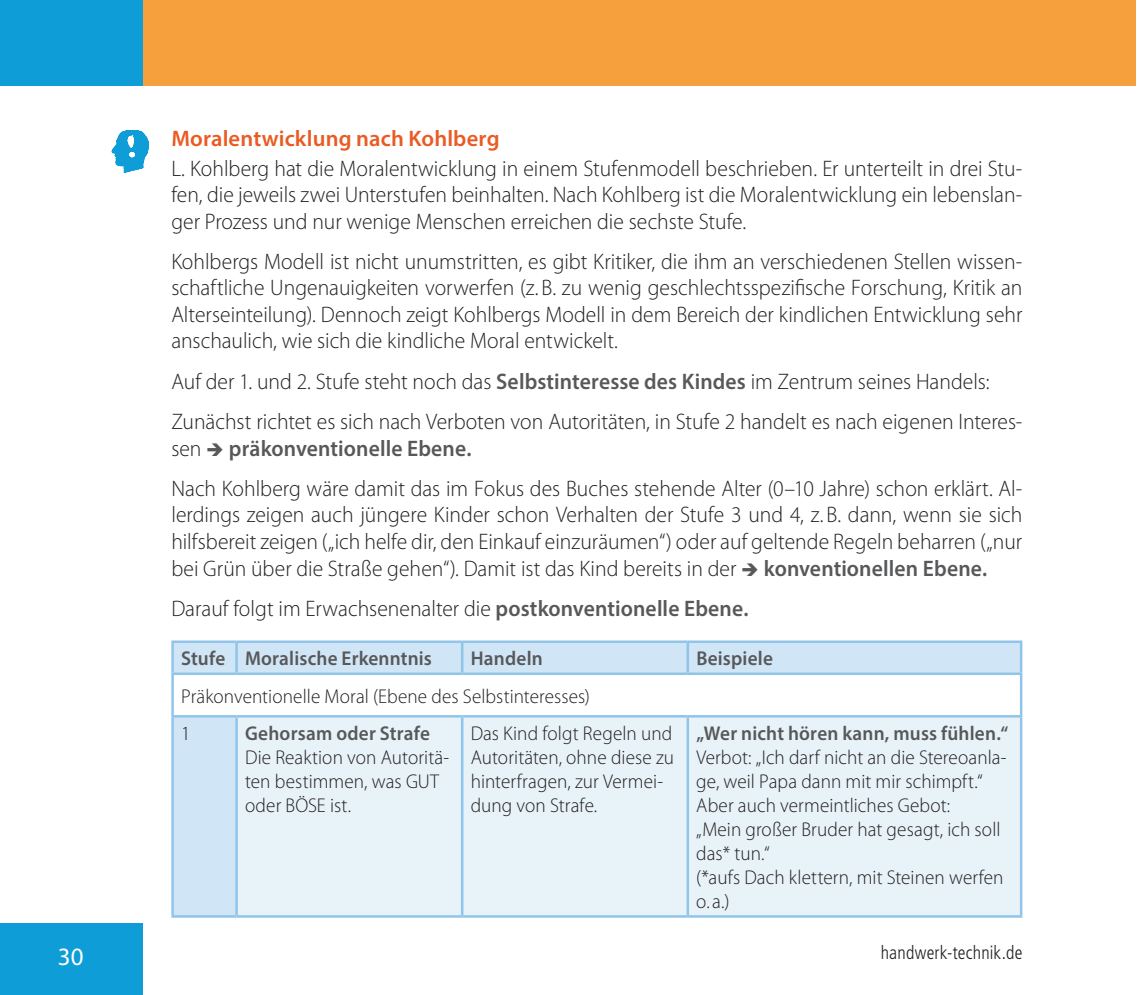
<style>
.page{position:relative;width:1137px;height:995px;background:#fff}
.page>*{position:absolute;margin:0;border:0;box-sizing:border-box;transform-origin:0 0}
.t1{font:25px "Myriad Pro";color:#fff}
.t2{font:300 22.5px/26.5px "Myriad Pro";color:#231f20;scale:.96 1}
.t3{font:300 20px/24px "Myriad Pro";letter-spacing:.005em;color:#231f20;scale:.96 1}
.t4{font:600 20px "Myriad Pro";letter-spacing:.01em;color:#57585a;scale:.96 1}
.t5{font:300 condensed 18.75px "Frutiger LT Std";letter-spacing:.015em;color:#231f20;scale:.96 1}
.s1{font-weight:600;color:#ea5b23}
.s2{font-weight:600;color:#57585a}
.s3{color:#57585a}
</style>
<div class="page">
<div style="left:0;top:922px;width:143px;height:72px;background:#0e9dd7"></div>
<div style="left:0;top:0;width:143px;height:86px;background:#0e9dd7"></div>
<div style="left:143px;top:0;width:992px;height:86px;background:#f5a03c"></div>
<div style="left:174px;top:643px;width:845px;height:272px;background:#d0e5f5"></div>
<div style="left:172px;top:673px;width:848px;height:43px;background:#fff"></div>
<div style="left:238px;top:717px;width:781px;height:198px;background:#e7f2f9"></div>
<hr style="left:171px;top:675px;width:3px;height:40px;background:#90c5e9">
<hr style="left:1019px;top:675px;width:3px;height:40px;background:#90c5e9">
<hr style="left:171px;top:715px;width:65px;height:2px;background:#90c5e9">
<hr style="left:236px;top:715px;width:226px;height:2px;background:#90c5e9">
<hr style="left:462px;top:715px;width:225px;height:2px;background:#90c5e9">
<hr style="left:687px;top:715px;width:335px;height:2px;background:#90c5e9">
<hr style="left:171px;top:640px;width:65px;height:3px;background:#90c5e9">
<hr style="left:171px;top:643px;width:3px;height:29px;background:#90c5e9">
<hr style="left:236px;top:640px;width:226px;height:3px;background:#90c5e9">
<hr style="left:235px;top:643px;width:3px;height:29px;background:#90c5e9">
<hr style="left:462px;top:640px;width:225px;height:3px;background:#90c5e9">
<hr style="left:461px;top:643px;width:2px;height:29px;background:#90c5e9">
<hr style="left:687px;top:640px;width:335px;height:3px;background:#90c5e9">
<hr style="left:686px;top:643px;width:3px;height:29px;background:#90c5e9">
<hr style="left:1019px;top:643px;width:3px;height:29px;background:#90c5e9">
<hr style="left:171px;top:672px;width:65px;height:3px;background:#90c5e9">
<hr style="left:236px;top:672px;width:226px;height:3px;background:#90c5e9">
<hr style="left:462px;top:672px;width:225px;height:3px;background:#90c5e9">
<hr style="left:687px;top:672px;width:335px;height:3px;background:#90c5e9">
<hr style="left:171px;top:717px;width:3px;height:198px;background:#90c5e9">
<hr style="left:235px;top:717px;width:3px;height:198px;background:#90c5e9">
<hr style="left:461px;top:717px;width:2px;height:198px;background:#90c5e9">
<hr style="left:686px;top:717px;width:3px;height:198px;background:#90c5e9">
<hr style="left:1019px;top:717px;width:3px;height:198px;background:#90c5e9">
<hr style="left:171px;top:915px;width:65px;height:2px;background:#90c5e9">
<hr style="left:236px;top:915px;width:226px;height:2px;background:#90c5e9">
<hr style="left:462px;top:915px;width:225px;height:2px;background:#90c5e9">
<hr style="left:687px;top:915px;width:335px;height:2px;background:#90c5e9">
<svg style="left:111px;top:130px;width:38px;height:42px"></svg>
<p class="t2" style="left:171px;top:123px;width:887px;line-height:30px"><span class="s1">Moralentwicklung nach Kohlberg<br></span>L. Kohlberg hat die Moralentwicklung in einem Stufenmodell beschrieben. Er unterteilt in drei Stu-</p>
<p class="t2" style="left:171px;top:182px;width:887px">fen, die jeweils zwei Unterstufen beinhalten. Nach Kohlberg ist die Moralentwicklung ein lebenslan&shy;ger Prozess und nur wenige Menschen erreichen die sechste Stufe.</p>
<p class="t2" style="left:171px;top:248px;width:887px;text-align:justify">Kohlbergs Modell ist nicht unumstritten, es gibt Kritiker, die ihm an verschiedenen Stellen wissen&shy;schaftliche Ungenauigkeiten vorwerfen (z.B. zu wenig geschlechtsspezifische Forschung, Kritik an Alterseinteilung). Dennoch zeigt Kohlbergs Modell in dem Bereich der kindlichen Entwicklung sehr anschaulich, wie sich die kindliche Moral entwickelt.</p>
<p class="t2" style="left:171px;top:361px;width:887px;line-height:40px">Auf der 1. und 2. Stufe steht noch das <span class="s2">Selbstinteresse des Kindes</span> im Zentrum seines Handels:<br>Zunächst richtet es sich nach Verboten von Autoritäten, in Stufe 2 handelt es nach eigenen Interes-</p>
<p class="t2" style="left:171px;top:428px;width:887px;line-height:40px">sen <span class="s3">➔</span> <span class="s2">präkonventionelle Ebene.<br></span>Nach Kohlberg wäre damit das im Fokus des Buches stehende Alter (0–10 Jahre) schon erklärt. Al-</p>
<p class="t2" style="left:171px;top:501px;width:887px;text-align:justify">lerdings zeigen auch jüngere Kinder schon Verhalten der Stufe 3 und 4, z.B. dann, wenn sie sich hilfsbereit zeigen („ich helfe dir, den Einkauf einzuräumen“) oder auf geltende Regeln beharren („nur bei Grün über die Straße gehen“). Damit ist das Kind bereits in der <span class="s3">➔</span> <span class="s2">konventionellen Ebene.</span></p>
<p class="t2" style="left:171px;top:596px;width:602px">Darauf folgt im Erwachsenenalter die <span class="s2">postkonventionelle Ebene.</span></p>
<p class="t4" style="left:181px;top:645px;width:263px">Stufe Moralische Erkenntnis</p>
<p class="t4" style="left:470px;top:645px;width:76px">Handeln</p>
<p class="t4" style="left:696px;top:645px;width:81px">Beispiele</p>
<p class="t3" style="left:181px;top:677px;width:427px;line-height:37.2px">Präkonventionelle Moral (Ebene des Selbstinteresses)<br>1</p>
<p class="t3" style="left:245px;top:721px;width:214px"><span class="s2">Gehorsam oder Strafe<br></span>Die Reaktion von Autoritä&shy;ten bestimmen, was GUT oder BÖSE ist.</p>
<p class="t3" style="left:470px;top:721px;width:213px">Das Kind folgt Regeln und<br>Autoritäten, ohne diese zu hinterfragen, zur Vermei&shy;dung von Strafe.</p>
<p class="t3" style="left:696px;top:721px;width:326px"><span class="s2">„Wer nicht hören kann, muss fühlen.“<br></span>Verbot: „Ich darf nicht an die Stereoanla&shy;ge, weil Papa dann mit mir schimpft.“<br>Aber auch vermeintliches Gebot:<br>„Mein großer Bruder hat gesagt, ich soll das* tun.“<br>(*aufs Dach klettern, mit Steinen werfen o. a.)</p>
<p class="t1" style="left:58px;top:941px;width:27px">30</p>
<p class="t5" style="left:880px;top:942px;width:149px">handwerk-technik.de</p>
</div>
